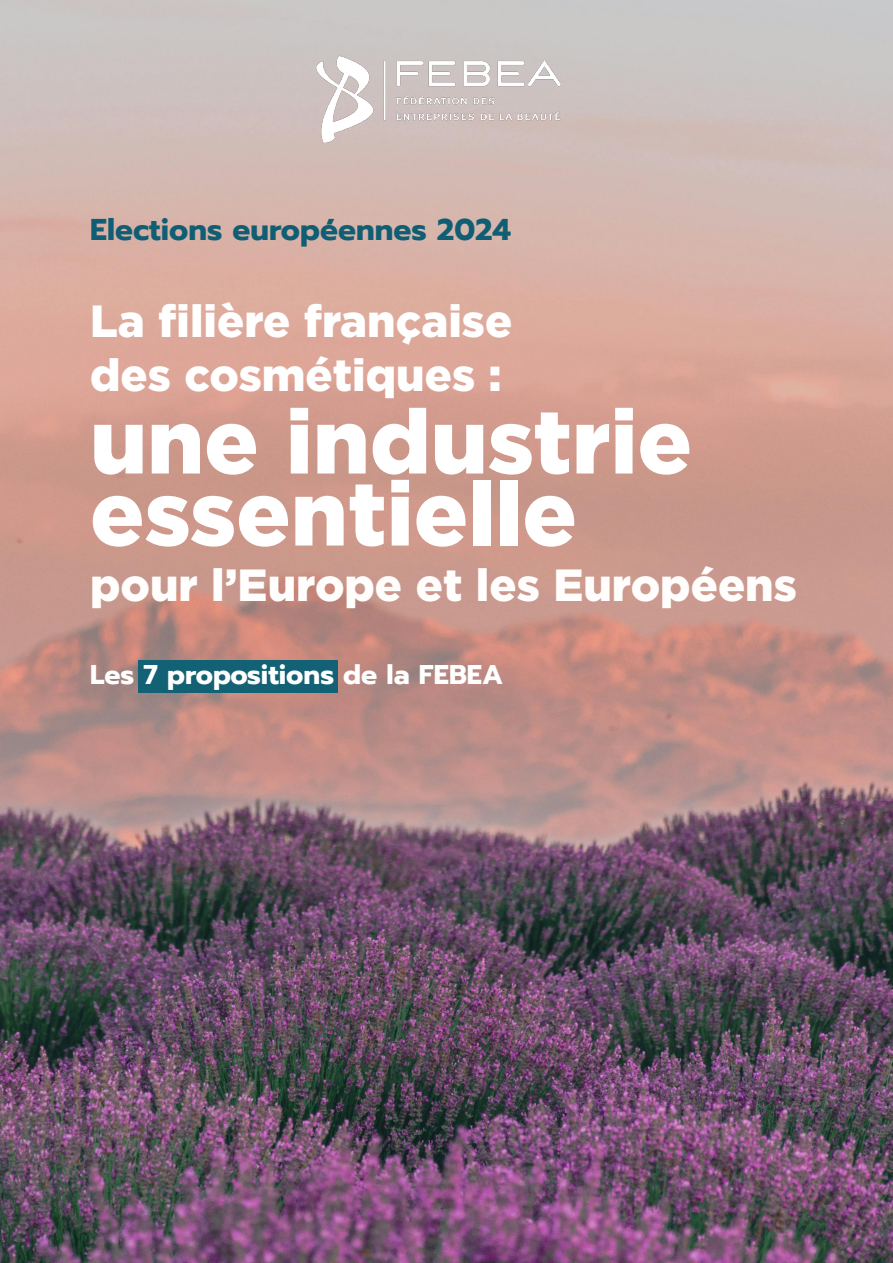
<style>
.page{position:relative;width:893px;height:1263px;background:#fff}
.page>*{position:absolute;margin:0;border:0;box-sizing:border-box;transform-origin:0 0}
.t1{font:900 90px/72px "Gotham";color:#fff}
.t2{font:900 45px "Gotham";color:#fff}
.t3{font:900 45px "Gotham";color:#fffefc}
.t4{font:700 30px "Prompt";color:#105e74}
.t5{font:700 27px "Prompt";color:#fff}
</style>
<div class="page">
<img style="left:0;top:0;width:893px;height:1263px">
<div style="left:139px;top:660px;width:199px;height:32px;background:#126174"></div>
<img style="left:316px;top:54px;width:245px;height:90px">
<p class="t4" style="left:90px;top:207px;width:422px">Elections européennes 2024</p>
<p class="t2" style="left:90px;top:290px;width:424px">La filière française</p>
<p class="t2" style="left:90px;top:344px;width:413px">des cosmétiques :</p>
<p class="t1" style="left:90px;top:405px;width:604px">une industrie essentielle</p>
<p class="t3" style="left:90px;top:554px;width:708px">pour l’Europe et les Européens</p>
<p class="t5" style="left:90px;top:655px;width:415px">Les 7 propositions de la FEBEA</p>
</div>
